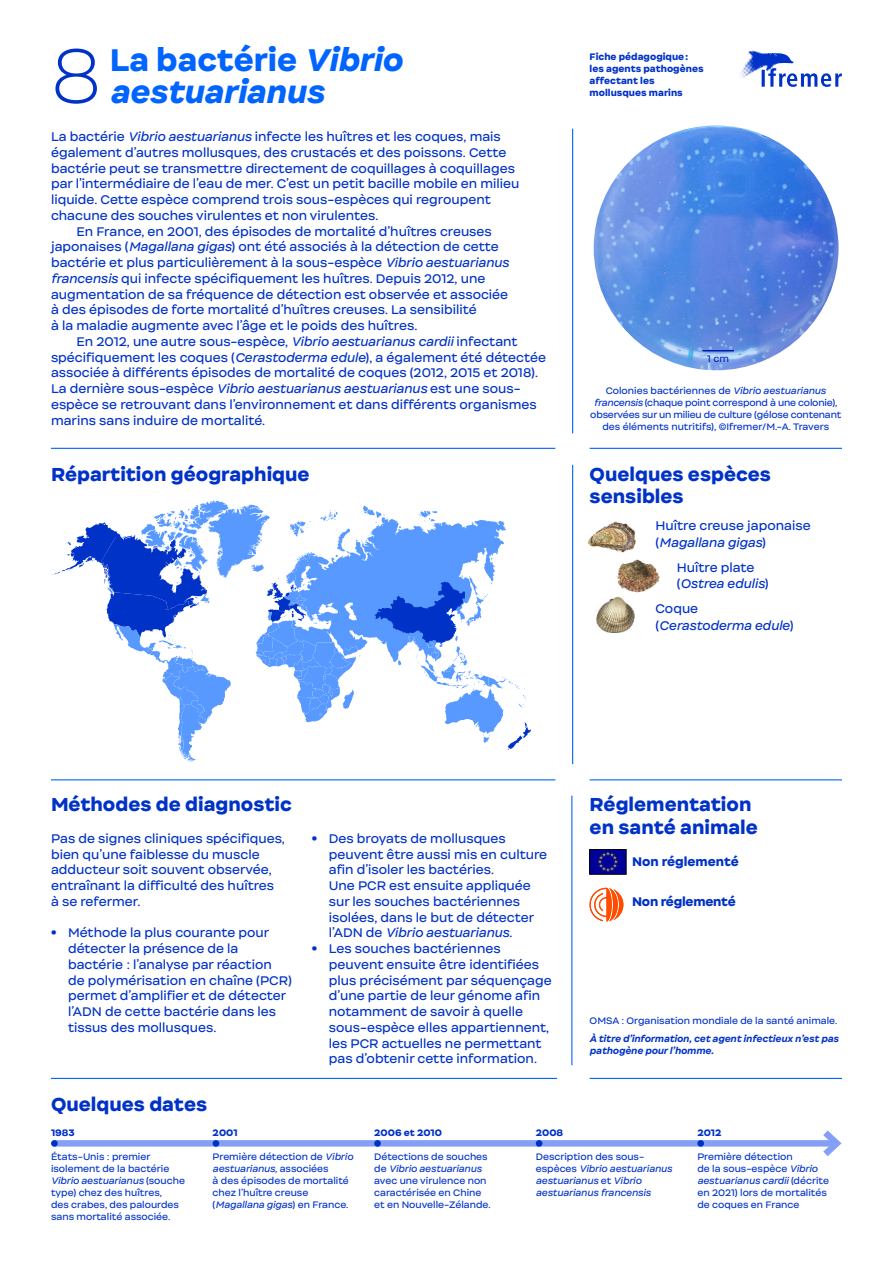
<style>
.page{position:relative;width:893px;height:1263px;background:#fff}
.page>*{position:absolute;margin:0;border:0;box-sizing:border-box;transform-origin:0 0}
.t1{font:100 72.9px "Internacional";color:#0032c8}
.t2{font:italic 900 30px/31.5px "Internacional";color:#0064ff}
.t3{font:900 18px/22.5px "Internacional";color:#0032c8}
.t4{font:12px/15.8px "Internacional";color:#0032c8}
.t5{font:900 12px "Internacional";letter-spacing:-.015em;color:#0032c8}
.t6{font:italic 12px/16.5px "Internacional";color:#0032c8}
.t7{font:9px/12px "Internacional";color:#0032c8}
.t8{font:9px/12px "Internacional";letter-spacing:-.02em;color:#0032c8;text-align:center}
.t9{font:900 9px/12px "Internacional";color:#0032c8}
.t10{font:italic 9px/12px "Internacional";color:#0032c8}
.t11{font:italic 700 9px/12px "Internacional";color:#0032c8}
.s1{font-style:normal}
.s2{font-style:italic}
.s3{font-weight:900}
</style>
<div class="page">
<svg style="left:739px;top:50px;width:103px;height:37px"></svg>
<div style="left:54px;top:1140px;width:783px;height:6px;background:#859ff7"></div>
<svg style="left:816px;top:1130px;width:26px;height:26px"></svg>
<img style="left:594px;top:125px;width:244px;height:245px;border-radius:122px">
<div style="left:51px;top:1140px;width:7px;height:7px;background:#0032c8;border-radius:50%"></div>
<div style="left:213px;top:1140px;width:6px;height:7px;background:#0032c8;border-radius:50%"></div>
<div style="left:374px;top:1140px;width:7px;height:7px;background:#0032c8;border-radius:50%"></div>
<div style="left:536px;top:1140px;width:6px;height:7px;background:#0032c8;border-radius:50%"></div>
<div style="left:697px;top:1140px;width:7px;height:7px;background:#0032c8;border-radius:50%"></div>
<svg style="left:51px;top:501px;width:480px;height:261px"></svg>
<hr style="left:702px;top:350px;width:32px;height:1px;background:#0032c8">
<div style="left:590px;top:849px;width:36px;height:25px;background:#009"></div>
<div style="left:590px;top:849px;width:36px;height:25px;border:1px solid #000"></div>
<svg style="left:598px;top:852px;width:19px;height:19px"></svg>
<svg style="left:589px;top:888px;width:34px;height:34px"></svg>
<img style="left:588px;top:521px;width:48px;height:32px">
<img style="left:617px;top:559px;width:43px;height:33px">
<img style="left:596px;top:596px;width:38px;height:37px">
<hr style="left:51px;top:779px;width:504px;height:1px;background:#0064ff">
<hr style="left:51px;top:1078px;width:506px;height:1px;background:#0064ff">
<hr style="left:51px;top:448px;width:504px;height:1px;background:#0064ff">
<hr style="left:571px;top:796px;width:1px;height:269px;background:#0064ff">
<hr style="left:572px;top:465px;width:1px;height:299px;background:#0064ff">
<hr style="left:572px;top:129px;width:1px;height:304px;background:#0064ff">
<hr style="left:590px;top:779px;width:252px;height:1px;background:#0064ff">
<hr style="left:590px;top:1078px;width:252px;height:1px;background:#0064ff">
<hr style="left:590px;top:448px;width:252px;height:1px;background:#0064ff">
<h1 class="t1" style="left:51px;top:32px;width:52px">8</h1>
<h2 class="t2" style="left:110px;top:44px;width:294px"><span class="s1">La bactérie</span> Vibrio aestuarianus</h2>
<p class="t4" style="left:51px;top:129px;width:451px">La bactérie <span class="s2">Vibrio aestuarianus</span> infecte les huîtres et les coques, mais</p>
<p class="t4" style="left:51px;top:145px;width:457px">également d’autres mollusques, des crustacés et des poissons. Cette</p>
<p class="t4" style="left:51px;top:161px;width:465px">bactérie peut se transmettre directement de coquillages à coquillages</p>
<p class="t4" style="left:51px;top:176px;width:470px">par l’intermédiaire de l’eau de mer. C’est un petit bacille mobile en milieu</p>
<p class="t4" style="left:51px;top:192px;width:441px">liquide. Cette espèce comprend trois sous-espèces qui regroupent</p>
<p class="t4" style="left:51px;top:208px;width:329px">chacune des souches virulentes et non virulentes.</p>
<p class="t4" style="left:77px;top:224px;width:417px">En France, en 2001, des épisodes de mortalité d’huîtres creuses</p>
<p class="t4" style="left:51px;top:239px;width:449px">japonaises (<span class="s2">Magallana gigas</span>) ont été associés à la détection de cette</p>
<p class="t4" style="left:51px;top:255px;width:459px">bactérie et plus particulièrement à la sous-espèce <span class="s2">Vibrio aestuarianus</span></p>
<p class="t4" style="left:51px;top:271px;width:436px"><span class="s2">francensis</span> qui infecte spécifiquement les huîtres. Depuis 2012, une</p>
<p class="t4" style="left:51px;top:287px;width:459px">augmentation de sa fréquence de détection est observée et associée</p>
<p class="t4" style="left:51px;top:302px;width:427px">à des épisodes de forte mortalité d’huîtres creuses. La sensibilité</p>
<p class="t4" style="left:51px;top:318px;width:368px">à la maladie augmente avec l’âge et le poids des huîtres.</p>
<p class="t4" style="left:77px;top:334px;width:443px">En 2012, une autre sous-espèce, <span class="s2">Vibrio aestuarianus cardii</span> infectant</p>
<p class="t4" style="left:51px;top:350px;width:497px">spécifiquement les coques (<span class="s2">Cerastoderma edule</span>), a également été détectée</p>
<p class="t4" style="left:51px;top:365px;width:488px">associée à différents épisodes de mortalité de coques (2012, 2015 et 2018).</p>
<p class="t4" style="left:51px;top:381px;width:471px">La dernière sous-espèce <span class="s2">Vibrio aestuarianus aestuarianus</span> est une sous-</p>
<p class="t4" style="left:51px;top:397px;width:487px">espèce se retrouvant dans l’environnement et dans différents organismes</p>
<p class="t4" style="left:51px;top:413px;width:216px">marins sans induire de mortalité.</p>
<h3 class="t3" style="left:51px;top:462px;width:260px">Répartition géographique</h3>
<p class="t9" style="left:590px;top:51px;width:115px">Fiche pédagogique: les agents pathogènes affectant les mollusques marins</p>
<p class="t7" style="left:707px;top:353px;width:23px">1 cm</p>
<p class="t8" style="left:590px;top:384px;width:253px">Colonies bactériennes de <span class="s2">Vibrio aestuarianus francensis</span> (chaque point correspond à une colonie), observées sur un milieu de culture (gélose contenant des éléments nutritifs), ©Ifremer/M.-A. Travers</p>
<h3 class="t3" style="left:590px;top:462px;width:183px">Quelques espèces sensibles</h3>
<p class="t4" style="left:655px;top:518px;width:157px;line-height:16.5px">Huître creuse japonaise (<span class="s2">Magallana gigas</span>)</p>
<p class="t4" style="left:677px;top:559px;width:93px;line-height:16.5px">Huître plate (<span class="s2">Ostrea edulis</span>)</p>
<p class="t6" style="left:655px;top:601px;width:140px"><span class="s1">Coque (</span>Cerastoderma edule<span class="s1">)</span></p>
<h3 class="t3" style="left:51px;top:793px;width:242px">Méthodes de diagnostic</h3>
<p class="t4" style="left:51px;top:831px;width:235px">Pas de signes cliniques spécifiques, bien qu’une faiblesse du muscle adducteur soit souvent observée, entraînant la difficulté des huîtres à se refermer.</p>
<p class="t4" style="left:68px;top:925px;width:225px;text-indent:-17px"><span class="s3">•</span> Méthode la plus courante pour détecter la présence de la bactérie : l’analyse par réaction<br>de polymérisation en chaîne (PCR) permet d’amplifier et de détecter l’ADN de cette bactérie dans les tissus des mollusques.</p>
<h3 class="t3" style="left:51px;top:1092px;width:158px">Quelques dates</h3>
<p class="t4" style="left:329px;top:831px;width:220px;text-indent:-17px"><span class="s3">•</span> Des broyats de mollusques peuvent être aussi mis en culture afin d’isoler les bactéries.<br>Une PCR est ensuite appliquée sur les souches bactériennes isolées, dans le but de détecter l’ADN de <span class="s2">Vibrio aestuarianus</span>.</p>
<p class="t4" style="left:329px;top:941px;width:224px;text-indent:-17px"><span class="s3">•</span> Les souches bactériennes peuvent ensuite être identifiées plus précisément par séquençage d’une partie de leur génome afin notamment de savoir à quelle sous-espèce elles appartiennent, les PCR actuelles ne permettant pas d’obtenir cette information.</p>
<h3 class="t3" style="left:590px;top:793px;width:170px">Réglementation en santé animale</h3>
<p class="t5" style="left:632px;top:854px;width:108px">Non réglementé</p>
<p class="t5" style="left:632px;top:893px;width:105px">Non réglementé</p>
<p class="t7" style="left:590px;top:1015px;width:249px">OMSA : Organisation mondiale de la santé animale.</p>
<p class="t11" style="left:590px;top:1033px;width:250px">À titre d’information, cet agent infectieux n’est pas pathogène pour l’homme.</p>
<p class="t9" style="left:51px;top:1127px;width:25px">1983</p>
<p class="t7" style="left:51px;top:1151px;width:135px">États-Unis : premier isolement de la bactérie<br><span class="s2">Vibrio aestuarianus</span> (souche type) chez des huîtres,<br>des crabes, des palourdes sans mortalité associée.</p>
<p class="t9" style="left:213px;top:1127px;width:26px">2001</p>
<p class="t7" style="left:213px;top:1151px;width:142px">Première détection de <span class="s2">Vibrio aestuarianus,</span> associées<br>à des épisodes de mortalité chez l’huître creuse (<span class="s2">Magallana gigas</span>) en France.</p>
<p class="t9" style="left:374px;top:1127px;width:69px">2006 et 2010</p>
<p class="t7" style="left:374px;top:1151px;width:118px">Détections de souches de <span class="s2">Vibrio aestuarianus </span>avec une virulence non caractérisée en Chine et en Nouvelle-Zélande.</p>
<p class="t9" style="left:536px;top:1127px;width:29px">2008</p>
<p class="t10" style="left:536px;top:1151px;width:138px"><span class="s1">Description des sous&shy;espèces</span> Vibrio aestuarianus aestuarianus <span class="s1">et</span> Vibrio aestuarianus francensis</p>
<p class="t9" style="left:697px;top:1127px;width:26px">2012</p>
<p class="t7" style="left:697px;top:1151px;width:133px">Première détection<br>de la sous-espèce <span class="s2">Vibrio aestuarianus cardii</span> (décrite en 2021) lors de mortalités de coques en France</p>
</div>
